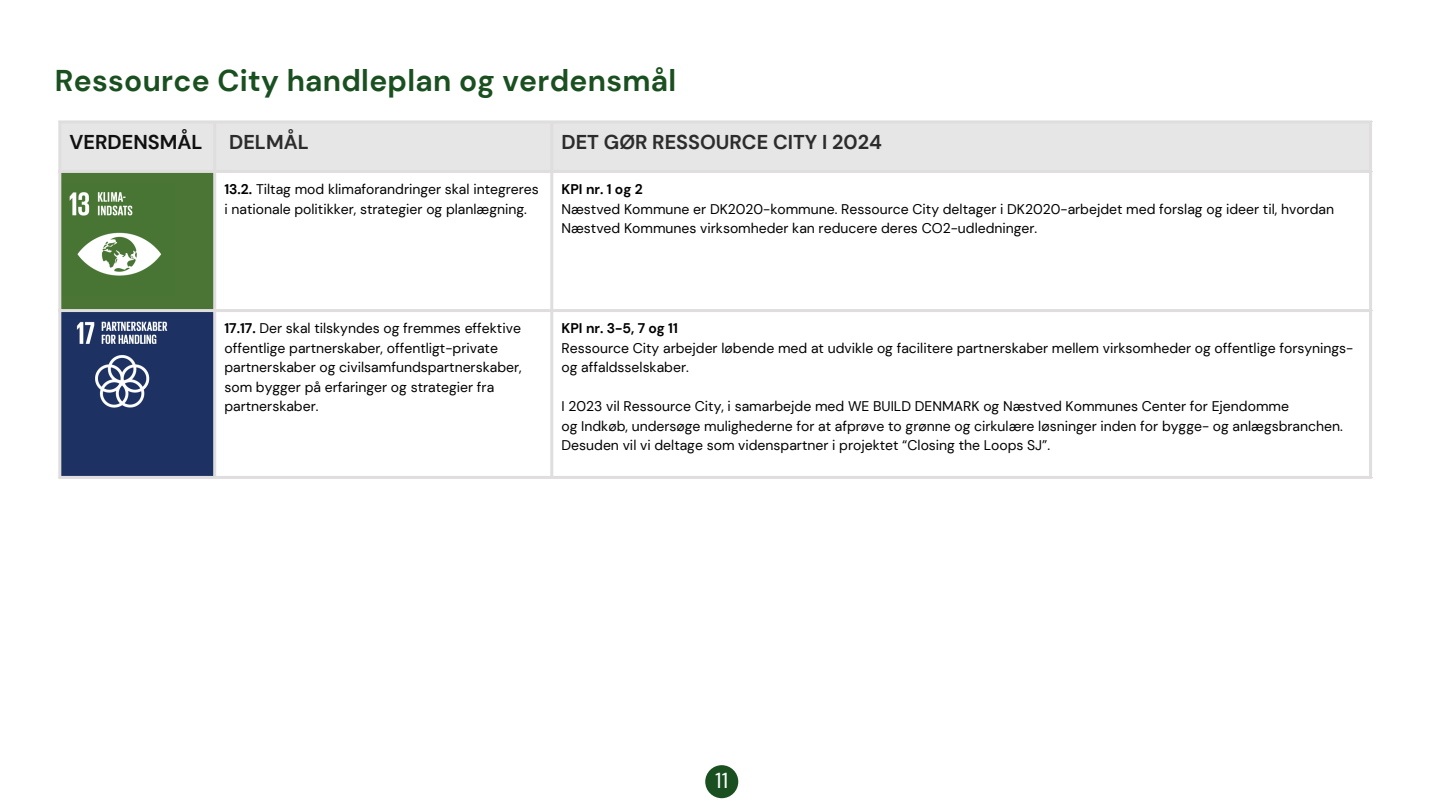
<style>
.page{position:relative;width:1440px;height:810px;background:#fff}
.page>*{position:absolute;margin:0;border:0;box-sizing:border-box;transform-origin:0 0}
.t1{font:700 30px "DM Sans";letter-spacing:.01em;color:#1a5020}
.t2{font:21.7px "DM Sans";color:#fff}
.t3{font:700 20px "DM Sans";color:#2c2c2c}
.t4{font:700 20px "DM Sans";color:#101010}
.t5{font:14px/19.5px "DM Sans";color:#000}
.t6{font:700 14px "DM Sans";color:#000}
.s1{font-weight:700}
</style>
<div class="page">
<div style="left:61px;top:123px;width:1308px;height:47px;background:#e6e6e6"></div>
<div style="left:60px;top:171px;width:155px;height:140px;background:#4a7534"></div>
<div style="left:60px;top:310px;width:155px;height:168px;background:#1d3262"></div>
<hr style="left:58px;top:123px;width:3px;height:353px;background:#dfdddd">
<hr style="left:213px;top:123px;width:3px;height:353px;background:#dfdddd">
<hr style="left:550px;top:123px;width:3px;height:353px;background:#dfdddd">
<hr style="left:1369px;top:123px;width:3px;height:353px;background:#dfdddd">
<hr style="left:58px;top:120px;width:1314px;height:3px;background:#dfdddd">
<hr style="left:58px;top:170px;width:1314px;height:3px;background:#dfdddd">
<hr style="left:58px;top:309px;width:1314px;height:3px;background:#dfdddd">
<hr style="left:58px;top:476px;width:1314px;height:3px;background:#dfdddd">
<img style="left:69px;top:192px;width:92px;height:84px">
<img style="left:76px;top:321px;width:92px;height:87px">
<div style="left:705px;top:765px;width:33px;height:33px;background:#1a5020;border-radius:50%"></div>
<p class="t1" style="left:55px;top:61px;width:623px">Ressource City handleplan og verdensmål</p>
<p class="t4" style="left:70px;top:129px;width:134px">VERDENSMÅL</p>
<p class="t3" style="left:229px;top:129px;width:81px">DELMÅL</p>
<p class="t3" style="left:562px;top:129px;width:322px">DET GØR RESSOURCE CITY I 2024</p>
<p class="t5" style="left:224px;top:180px;width:316px"><span class="s1">13.2.</span> Tiltag mod klimaforandringer skal integreres i nationale politikker, strategier og planlægning.</p>
<p class="t6" style="left:562px;top:180px;width:83px">KPI nr. 1 og 2</p>
<p class="t5" style="left:562px;top:199px;width:774px">Næstved Kommune er DK2020-kommune. Ressource City deltager i DK2020-arbejdet med forslag og ideer til, hvordan<br>Næstved Kommunes virksomheder kan reducere deres CO2-udledninger.</p>
<p class="t5" style="left:224px;top:319px;width:299px"><span class="s1">17.17.</span> Der skal tilskyndes og fremmes effektive offentlige partnerskaber, offentligt-private partnerskaber og civilsamfundspartnerskaber, som bygger på erfaringer og strategier fra partnerskaber.</p>
<p class="t6" style="left:562px;top:319px;width:118px">KPI nr. 3-5, 7 og 11</p>
<p class="t5" style="left:562px;top:338px;width:793px">Ressource City arbejder løbende med at udvikle og facilitere partnerskaber mellem virksomheder og offentlige forsynings&shy;og affaldsselskaber.</p>
<p class="t5" style="left:562px;top:397px;width:729px">I 2023 vil Ressource City, i samarbejde med WE BUILD DENMARK og Næstved Kommunes Center for Ejendomme</p>
<p class="t5" style="left:562px;top:416px;width:783px">og Indkøb, undersøge mulighederne for at afprøve to grønne og cirkulære løsninger inden for bygge- og anlægsbranchen.</p>
<p class="t5" style="left:562px;top:436px;width:490px">Desuden vil vi deltage som videnspartner i projektet “Closing the Loops SJ”.</p>
<p class="t2" style="left:715px;top:767px;width:15px">11</p>
</div>
